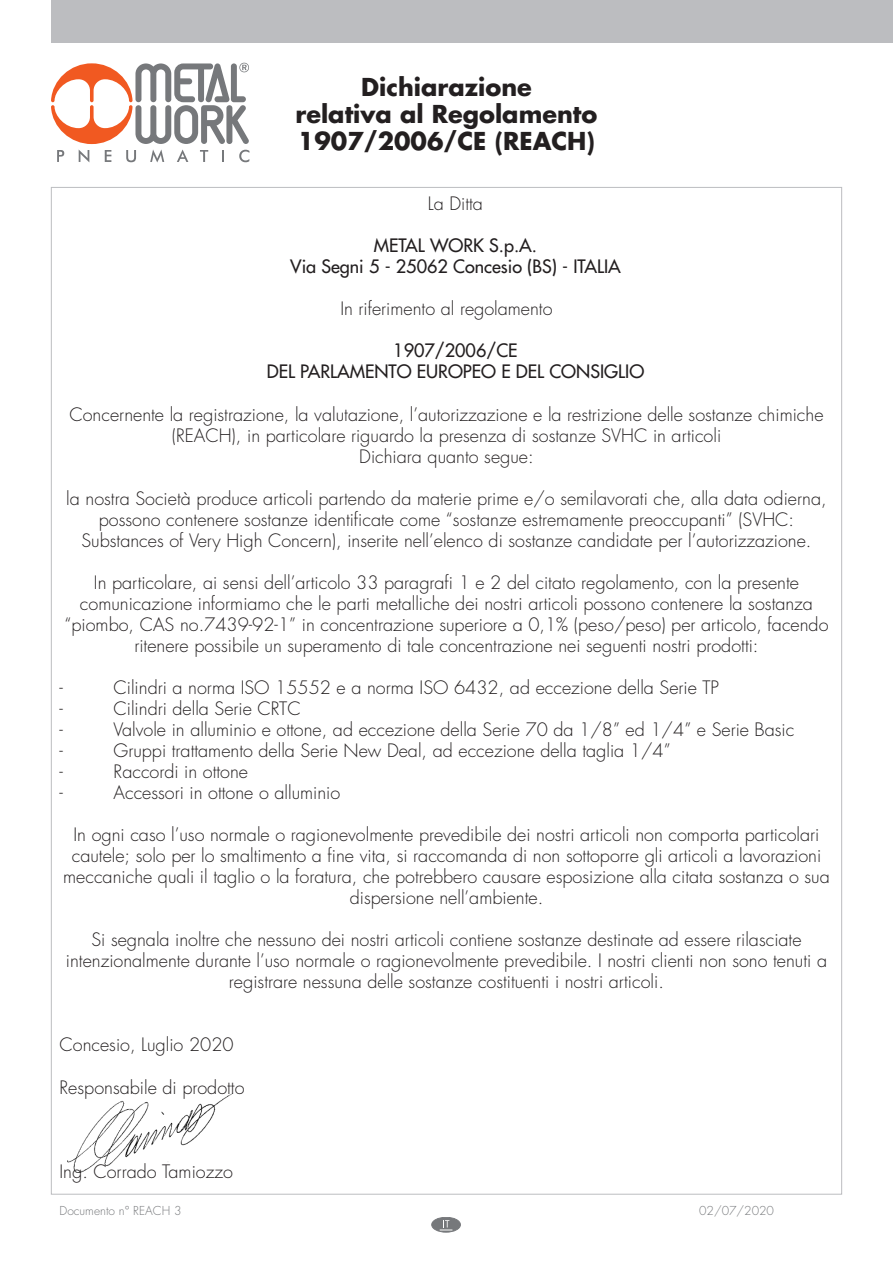
<style>
.page{position:relative;width:893px;height:1263px;background:#fff}
.page>*{position:absolute;margin:0;border:0;box-sizing:border-box;transform-origin:0 0}
.t1{font:700 24px/27px "Futura Std";color:#231f20;text-align:center}
.t2{font:300 18px/21px "Futura Std";color:#231f20;text-align:center}
.t3{font:500 18px/21px "Futura Std";color:#231f20;text-align:center}
.t4{font:300 12px "Futura Std";color:#76787b}
</style>
<div class="page">
<div style="left:51px;top:0;width:842px;height:43px;background:#bcbdc0"></div>
<svg style="left:51px;top:63px;width:198px;height:99px"></svg>
<img style="left:68px;top:1093px;width:165px;height:80px">
<div style="left:432px;top:1217px;width:28px;height:15px;background:#76787b;border-radius:50%"></div>
<div style="left:432px;top:1217px;width:29px;height:15px;border:1px solid #76787b;border-radius:50%"></div>
<svg style="left:440px;top:1220px;width:12px;height:11px"></svg>
<h1 class="t1" style="left:296px;top:73px;width:303px">Dichiarazione<br>relativa al Regolamento<br>1907/2006/CE (REACH)</h1>
<p class="t2" style="left:428px;top:194px;width:57px">La Ditta</p>
<p class="t3" style="left:290px;top:235px;width:332px">METAL WORK S.p.A.<br>Via Segni 5 - 25062 Concesio (BS) - ITALIA</p>
<p class="t2" style="left:340px;top:299px;width:214px">In riferimento al regolamento</p>
<p class="t3" style="left:267px;top:340px;width:379px">1907/2006/CE<br>DEL PARLAMENTO EUROPEO E DEL CONSIGLIO</p>
<p class="t2" style="left:69px;top:405px;width:755px">Concernente la registrazione, la valutazione, l’autorizzazione e la restrizione delle sostanze chimiche (REACH), in particolare riguardo la presenza di sostanze SVHC in articoli<br>Dichiara quanto segue:</p>
<p class="t2" style="left:66px;top:489px;width:762px">la nostra Società produce articoli partendo da materie prime e/o semilavorati che, alla data odierna, possono contenere sostanze identificate come “sostanze estremamente preoccupanti” (SVHC:<br>Substances of Very High Concern), inserite nell’elenco di sostanze candidate per l’autorizzazione.</p>
<p class="t2" style="left:64px;top:573px;width:765px">In particolare, ai sensi dell’articolo 33 paragrafi 1 e 2 del citato regolamento, con la presente comunicazione informiamo che le parti metalliche dei nostri articoli possono contenere la sostanza “piombo, CAS no.7439-92-1” in concentrazione superiore a 0,1% (peso/peso) per articolo, facendo ritenere possibile un superamento di tale concentrazione nei seguenti nostri prodotti:</p>
<p class="t2" style="left:60px;top:678px;width:5px">-</p>
<p class="t2" style="left:114px;top:678px;width:607px">Cilindri a norma ISO 15552 e a norma ISO 6432, ad eccezione della Serie TP</p>
<p class="t2" style="left:60px;top:699px;width:5px">-</p>
<p class="t2" style="left:114px;top:699px;width:189px">Cilindri della Serie CRTC</p>
<p class="t2" style="left:60px;top:720px;width:5px">-</p>
<p class="t2" style="left:114px;top:720px;width:682px">Valvole in alluminio e ottone, ad eccezione della Serie 70 da 1/8” ed 1/4” e Serie Basic</p>
<p class="t2" style="left:60px;top:741px;width:5px">-</p>
<p class="t2" style="left:114px;top:741px;width:559px">Gruppi trattamento della Serie New Deal, ad eccezione della taglia 1/4”</p>
<p class="t2" style="left:60px;top:762px;width:5px">-</p>
<p class="t2" style="left:114px;top:762px;width:136px">Raccordi in ottone</p>
<p class="t2" style="left:60px;top:783px;width:5px">-</p>
<p class="t2" style="left:114px;top:783px;width:228px">Accessori in ottone o alluminio</p>
<p class="t2" style="left:63px;top:825px;width:768px">In ogni caso l’uso normale o ragionevolmente prevedibile dei nostri articoli non comporta particolari cautele; solo per lo smaltimento a fine vita, si raccomanda di non sottoporre gli articoli a lavorazioni meccaniche quali il taglio o la foratura, che potrebbero causare esposizione alla citata sostanza o sua dispersione nell’ambiente.</p>
<p class="t2" style="left:66px;top:930px;width:763px">Si segnala inoltre che nessuno dei nostri articoli contiene sostanze destinate ad essere rilasciate intenzionalmente durante l’uso normale o ragionevolmente prevedibile. I nostri clienti non sono tenuti a registrare nessuna delle sostanze costituenti i nostri articoli.</p>
<p class="t2" style="left:60px;top:1035px;width:176px">Concesio, Luglio 2020</p>
<p class="t2" style="left:60px;top:1077px;width:187px">Responsabile di prodotto</p>
<p class="t2" style="left:60px;top:1162px;width:175px">Ing. Corrado Tamiozzo</p>
<p class="t4" style="left:60px;top:1203px;width:123px">Documento n° REACH 3</p>
<p class="t4" style="left:699px;top:1203px;width:76px">02/07/2020</p>
</div>
